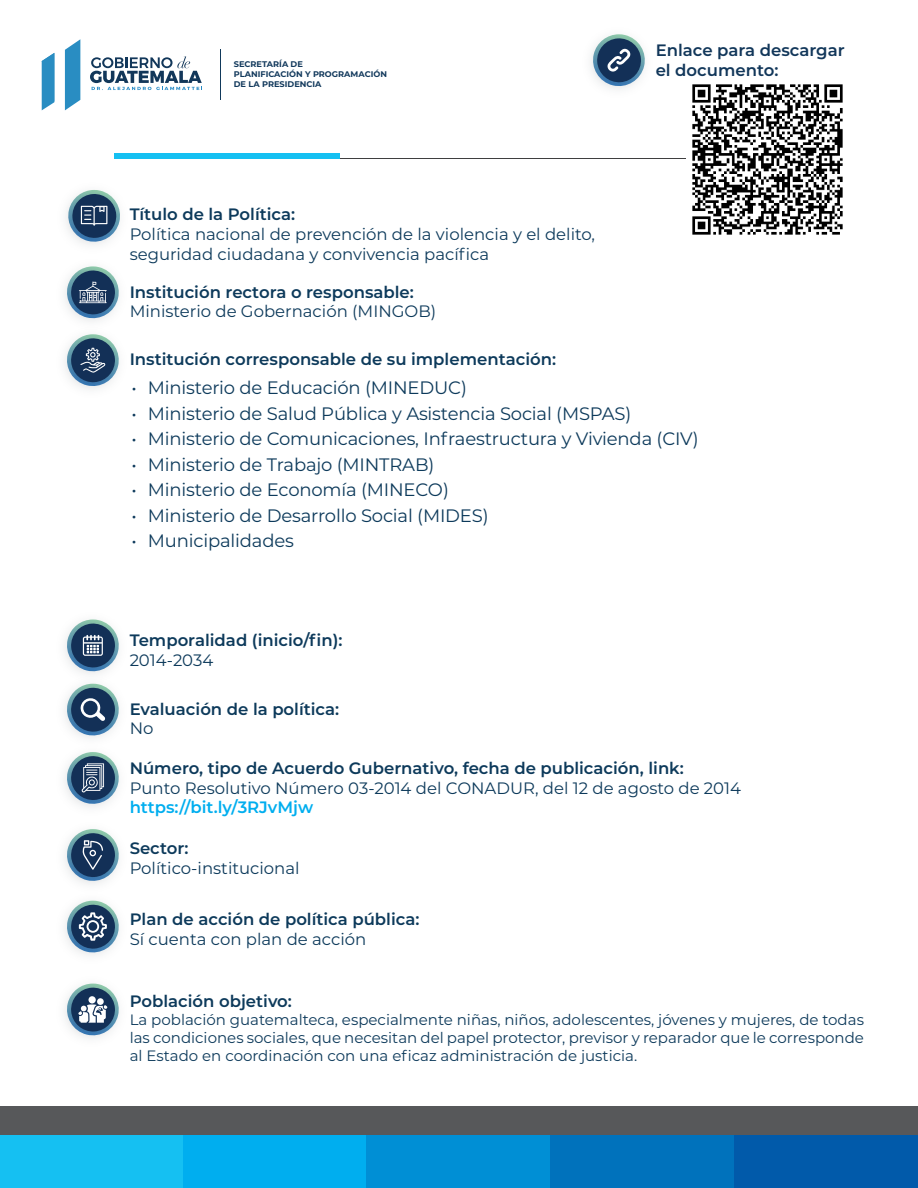
<style>
.page{position:relative;width:918px;height:1188px;background:#fff}
.page>*{position:absolute;margin:0;border:0;box-sizing:border-box;transform-origin:0 0}
.t1{font:18px "Montserrat";letter-spacing:-.01em;color:#0d3a5b}
.t2{font:600 16.5px "Montserrat";color:#0d3a5b}
.t3{font:16.5px/19.8px "Montserrat";color:#0d3a5b}
.t4{font:600 16.5px/19.8px "Montserrat";color:#12375a}
.t5{font:600 16.5px "Montserrat";color:#00aeef}
.t6{font:15px/18px "Montserrat";color:#0d3a5b;text-align:justify}
.t7{font:700 8.25px/9.9px "Montserrat";color:#12395c}
</style>
<div class="page">
<div style="left:0;top:1106px;width:918px;height:82px;background:#57585a"></div>
<div style="left:734px;top:1136px;width:184px;height:52px;background:#015aaa"></div>
<div style="left:550px;top:1136px;width:184px;height:52px;background:#0072bc"></div>
<div style="left:366px;top:1136px;width:184px;height:52px;background:#008fd5"></div>
<div style="left:182px;top:1136px;width:184px;height:52px;background:#00aeef"></div>
<div style="left:0;top:1136px;width:182px;height:52px;background:#15c0f2"></div>
<hr style="left:114px;top:158px;width:572px;height:1px;background:#3f3f40">
<div style="left:114px;top:153px;width:225px;height:6px;background:#15c0f2"></div>
<hr style="left:220px;top:49px;width:1px;height:51px;background:#11395b">
<svg style="left:42px;top:53px;width:12px;height:57px"></svg>
<svg style="left:65px;top:39px;width:15px;height:71px"></svg>
<svg style="left:90px;top:56px;width:112px;height:34px"></svg>
<svg style="left:66px;top:190px;width:54px;height:31px"></svg>
<svg style="left:591px;top:34px;width:54px;height:55px"></svg>
<img style="left:66px;top:221px;width:54px;height:24px">
<svg style="left:65px;top:266px;width:54px;height:23px"></svg>
<img style="left:65px;top:289px;width:54px;height:32px">
<svg style="left:65px;top:334px;width:54px;height:55px"></svg>
<svg style="left:66px;top:620px;width:52px;height:19px"></svg>
<img style="left:65px;top:639px;width:54px;height:45px">
<svg style="left:65px;top:684px;width:54px;height:23px"></svg>
<img style="left:65px;top:707px;width:54px;height:100px">
<svg style="left:65px;top:752px;width:54px;height:54px"></svg>
<svg style="left:65px;top:829px;width:54px;height:27px"></svg>
<img style="left:65px;top:856px;width:54px;height:45px">
<svg style="left:65px;top:901px;width:54px;height:37px"></svg>
<img style="left:67px;top:938px;width:49px;height:46px">
<svg style="left:65px;top:984px;width:54px;height:54px"></svg>
<img style="left:692px;top:84px;width:151px;height:151px">
<p class="t7" style="left:234px;top:59px;width:155px">SECRETARÍA DE<br>PLANIFICACIÓN Y PROGRAMACIÓN<br>DE LA PRESIDENCIA</p>
<p class="t2" style="left:130px;top:203px;width:167px">Título de la Política:</p>
<p class="t3" style="left:130px;top:224px;width:467px">Política nacional de prevención de la violencia y el delito, seguridad ciudadana y convivencia pacífica</p>
<p class="t2" style="left:130px;top:280px;width:286px">Institución rectora o responsable:</p>
<p class="t3" style="left:130px;top:301px;width:308px">Ministerio de Gobernación (MINGOB)</p>
<p class="t2" style="left:130px;top:347px;width:428px">Institución corresponsable de su implementación:</p>
<p class="t4" style="left:656px;top:39px;width:190px">Enlace para descargar el documento:</p>
<p class="t1" style="left:131px;top:376px;width:337px">• Ministerio de Educación (MINEDUC)</p>
<p class="t1" style="left:131px;top:401px;width:501px">• Ministerio de Salud Pública y Asistencia Social (MSPAS)</p>
<p class="t1" style="left:131px;top:427px;width:569px">• Ministerio de Comunicaciones, Infraestructura y Vivienda (CIV)</p>
<p class="t1" style="left:131px;top:452px;width:304px">• Ministerio de Trabajo (MINTRAB)</p>
<p class="t1" style="left:131px;top:478px;width:319px">• Ministerio de Economía (MINECO)</p>
<p class="t1" style="left:131px;top:503px;width:359px">• Ministerio de Desarrollo Social (MIDES)</p>
<p class="t1" style="left:131px;top:529px;width:164px">• Municipalidades</p>
<p class="t2" style="left:130px;top:628px;width:214px">Temporalidad (inicio/fin):</p>
<p class="t3" style="left:130px;top:649px;width:85px">2014-2034</p>
<p class="t2" style="left:130px;top:697px;width:211px">Evaluación de la política:</p>
<p class="t3" style="left:130px;top:718px;width:25px">No</p>
<p class="t2" style="left:130px;top:756px;width:556px">Número, tipo de Acuerdo Gubernativo, fecha de publicación, link:</p>
<p class="t3" style="left:130px;top:777px;width:613px">Punto Resolutivo Número 03-2014 del CONADUR, del 12 de agosto de 2014</p>
<p class="t5" style="left:130px;top:796px;width:185px">https://bit.ly/3RJvMjw</p>
<p class="t2" style="left:130px;top:836px;width:60px">Sector:</p>
<p class="t3" style="left:130px;top:857px;width:171px">Político-institucional</p>
<p class="t2" style="left:130px;top:907px;width:291px">Plan de acción de política pública:</p>
<p class="t3" style="left:130px;top:928px;width:238px">Sí cuenta con plan de acción</p>
<p class="t2" style="left:130px;top:990px;width:164px">Población objetivo:</p>
<p class="t6" style="left:130px;top:1011px;width:736px">La población guatemalteca, especialmente niñas, niños, adolescentes, jóvenes y mujeres, de todas las condiciones sociales, que necesitan del papel protector, previsor y reparador que le corresponde al Estado en coordinación con una eficaz administración de justicia.</p>
</div>
